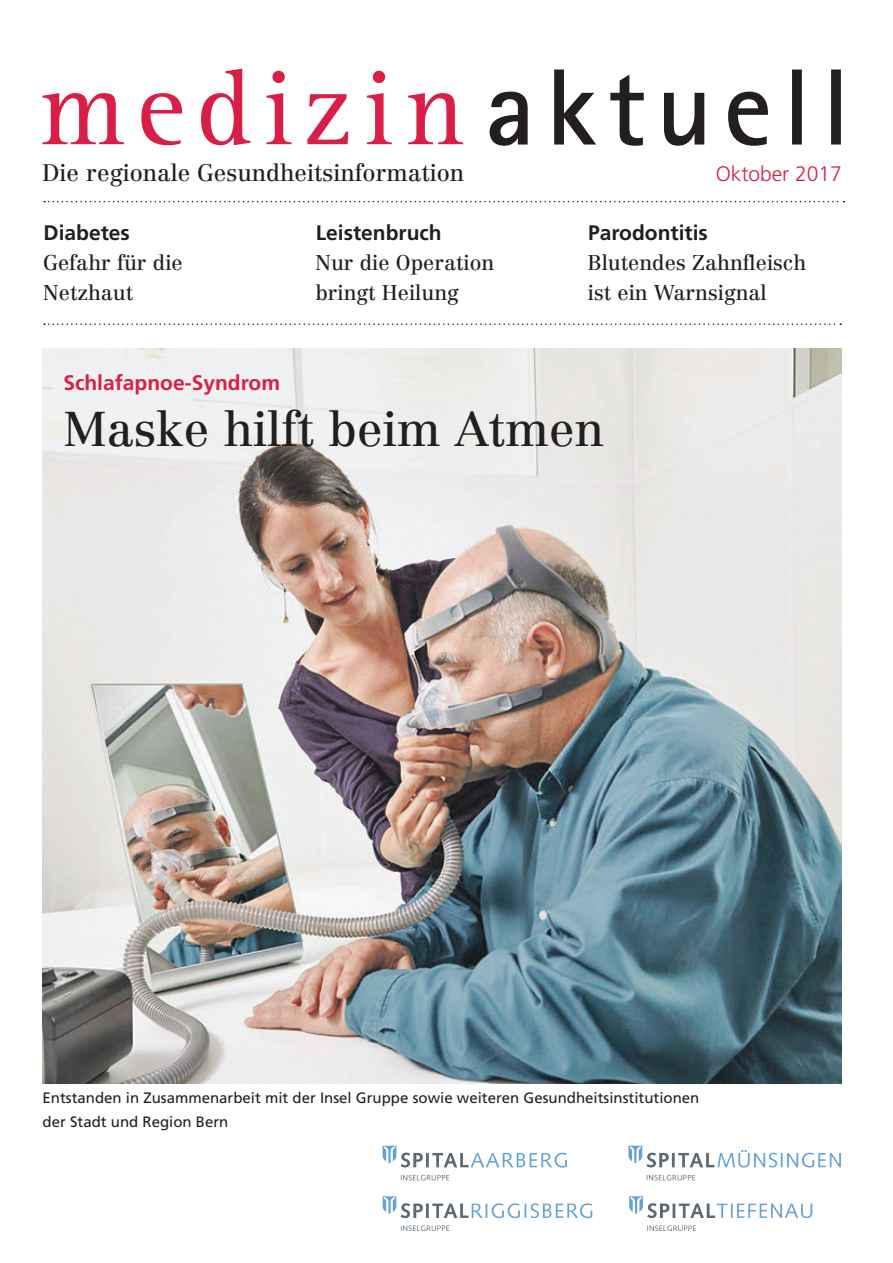
<style>
.page{position:relative;width:893px;height:1263px;background:#fff}
.page>*{position:absolute;margin:0;border:0;box-sizing:border-box;transform-origin:0 0}
.Titel_1{font:48px "Centennial";color:#231f20}
.t1{font:23.55px "Centennial";color:#231f20}
.t2{font:21px/30px "Centennial";color:#231f20}
.Übertitel{font:700 21px "Frutiger";color:#231f20}
.Übertitel-2{font:700 21px "Frutiger";color:#d91e47}
.t3{font:300 21px "Frutiger";color:#d91e47}
.t4{font:15px/24px "Frutiger";color:#231f20}
</style>
<div class="page">
<img style="left:43px;top:349px;width:799px;height:735px">
<svg style="left:43px;top:69px;width:420px;height:76px"></svg>
<svg style="left:490px;top:70px;width:351px;height:76px"></svg>
<svg style="left:44px;top:323px;width:797px;height:2px"></svg>
<svg style="left:44px;top:201px;width:800px;height:1px"></svg>
<svg style="left:401px;top:1175px;width:48px;height:5px"></svg>
<svg style="left:432px;top:1153px;width:135px;height:14px"></svg>
<hr style="left:426px;top:1153px;width:3px;height:14px;background:#5d6a75">
<svg style="left:383px;top:1146px;width:40px;height:21px"></svg>
<svg style="left:647px;top:1175px;width:48px;height:5px"></svg>
<svg style="left:678px;top:1150px;width:163px;height:17px"></svg>
<hr style="left:672px;top:1153px;width:3px;height:14px;background:#5d6a75">
<svg style="left:628px;top:1146px;width:41px;height:21px"></svg>
<svg style="left:401px;top:1225px;width:48px;height:6px"></svg>
<hr style="left:426px;top:1203px;width:3px;height:15px;background:#5d6a75">
<svg style="left:383px;top:1196px;width:40px;height:22px"></svg>
<svg style="left:432px;top:1203px;width:160px;height:15px"></svg>
<svg style="left:647px;top:1225px;width:49px;height:6px"></svg>
<svg style="left:629px;top:1196px;width:183px;height:22px"></svg>
<p class="t1" style="left:43px;top:159px;width:423px">Die regionale Gesundheitsinformation</p>
<p class="t3" style="left:716px;top:162px;width:128px">Oktober 2017</p>
<p class="Übertitel" style="left:44px;top:220px;width:88px">Diabetes</p>
<p class="t2" style="left:43px;top:247px;width:141px">Gefahr für die</p>
<p class="t2" style="left:43px;top:277px;width:91px">Netzhaut</p>
<p class="Übertitel-2" style="left:63px;top:370px;width:218px">Schlafapnoe-Syndrom</p>
<p class="Übertitel" style="left:316px;top:220px;width:128px">Leistenbruch</p>
<p class="t2" style="left:315px;top:247px;width:180px">Nur die Operation</p>
<p class="t2" style="left:315px;top:277px;width:145px">bringt Heilung</p>
<p class="Übertitel" style="left:588px;top:220px;width:121px">Parodontitis</p>
<p class="t2" style="left:587px;top:247px;width:220px">Blutendes Zahnfleisch ist ein Warnsignal</p>
<p class="Titel_1" style="left:64px;top:401px;width:542px">Maske hilft beim Atmen</p>
<p class="t4" style="left:43px;top:1086px;width:658px">Entstanden in Zusammenarbeit mit der Insel Gruppe sowie weiteren Gesundheitsinstitutionen der Stadt und Region Bern</p>
</div>
